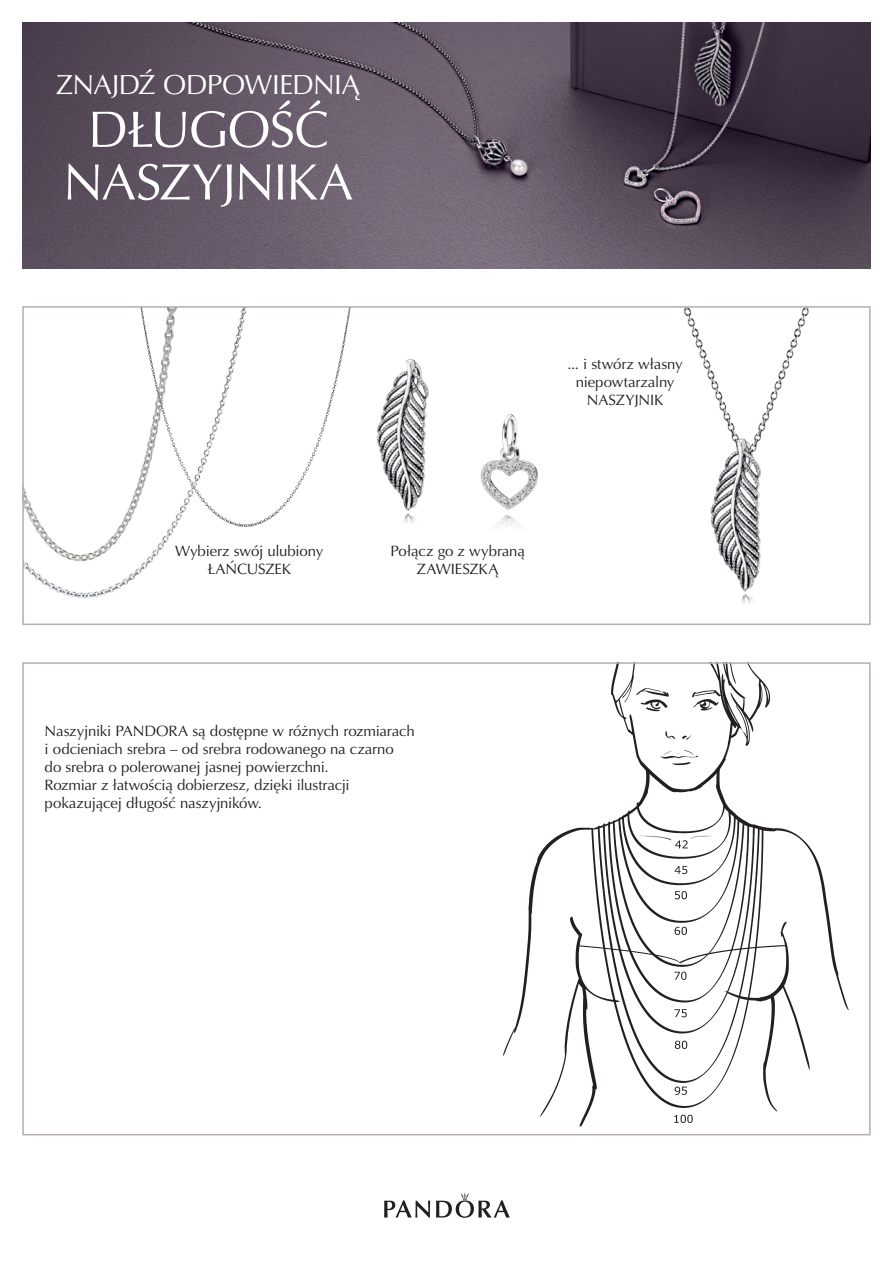
<style>
.page{position:relative;width:893px;height:1263px;background:#fff}
.page>*{position:absolute;margin:0;border:0;box-sizing:border-box;transform-origin:0 0}
.t1{font:51.3px/52.7px "Optima LTCYR";letter-spacing:-.02em;color:#fff;text-align:center}
.t2{font:27.75px "Optima LTCYR";letter-spacing:-.02em;color:#fff}
.t3{font:15px/18px "Optima LTCYR";letter-spacing:-.01em;color:#231f20;text-align:center}
</style>
<div class="page">
<svg style="left:384px;top:1200px;width:46px;height:18px"></svg>
<svg style="left:436px;top:1192px;width:74px;height:26px"></svg>
<img style="left:376px;top:359px;width:53px;height:164px">
<img style="left:480px;top:414px;width:58px;height:112px">
<img style="left:683px;top:309px;width:126px;height:295px">
<img style="left:503px;top:665px;width:346px;height:462px">
<img style="left:307px;top:314px;width:41px;height:151px">
<img style="left:25px;top:309px;width:254px;height:289px">
<div style="left:22px;top:306px;width:849px;height:319px;border:2px solid #b5acb4"></div>
<img style="left:22px;top:22px;width:849px;height:247px">
<h2 class="t2" style="left:56px;top:67px;width:305px">ZNAJDŹ ODPOWIEDNIĄ</h2>
<h1 class="t1" style="left:63px;top:103px;width:292px">DŁUGOŚĆ<br>NASZYJNIKA</h1>
<p class="t3" style="left:567px;top:355px;width:117px">... i stwórz własny niepowtarzalny<br>NASZYJNIK</p>
<p class="t3" style="left:175px;top:542px;width:149px">Wybierz swój ulubiony<br>ŁAŃCUSZEK</p>
<p class="t3" style="left:390px;top:542px;width:136px">Połącz go z wybraną<br>ZAWIESZKĄ</p>
<p class="t3" style="left:45px;top:722px;width:372px;text-align:left">Naszyjniki PANDORA są dostępne w różnych rozmiarach i odcieniach srebra – od srebra rodowanego na czarno<br>do srebra o polerowanej jasnej powierzchni.<br>Rozmiar z łatwością dobierzesz, dzięki ilustracji pokazującej długość naszyjników.</p>
</div>
